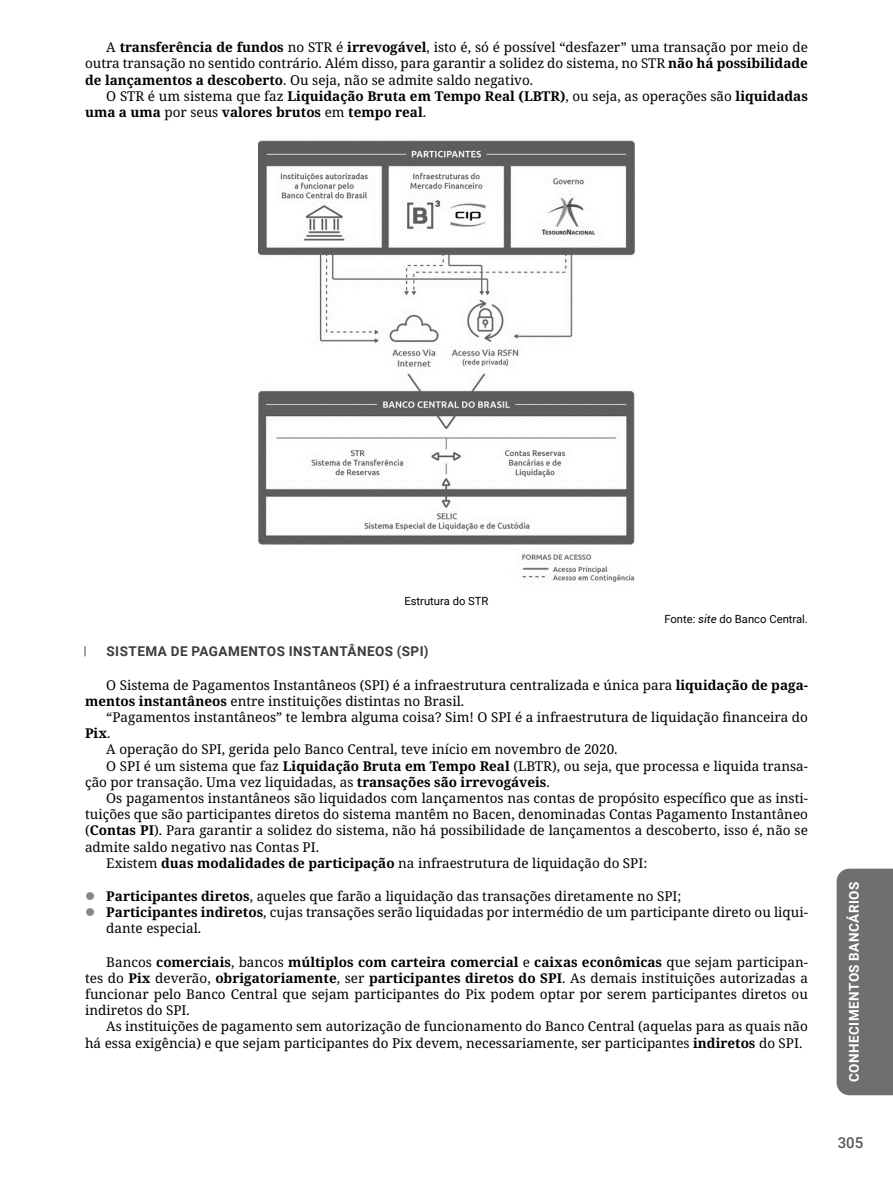
<style>
.page{position:relative;width:893px;height:1191px;background:#fff}
.page>*{position:absolute;margin:0;border:0;box-sizing:border-box;transform-origin:0 0}
.t1{font:500 15px "Roboto";color:#575757}
.Parágrafos{font:13.5px/16.2px "Noto Serif";color:#000}
.Parágrafos-2{font:700 13.5px/16.2px "Noto Serif";color:#000}
.Tópico{font:700 13.5px "Roboto";letter-spacing:.035em;color:#3c3c3c}
.t2{font:700 13.5px "Roboto";letter-spacing:.035em;color:#fff}
.Fonte_Tabelas_Imagens{font:11.25px "Roboto";color:#000}
.Legendas{font:11.25px "Roboto";color:#000}
.s1{font-weight:700}
.s2{font-weight:400}
.s3{font-style:italic}
</style>
<div class="page">
<div style="left:837px;top:868px;width:56px;height:227px;background:#6f6f6f"></div>
<svg style="left:84px;top:646px;width:2px;height:10px"></svg>
<img style="left:258px;top:140px;width:377px;height:442px">
<p class="Parágrafos" style="left:85px;top:40px;width:724px;text-align:justify;text-indent:21px">A <span class="s1">transferência de fundos</span> no STR é <span class="s1">irrevogável</span>, isto é, só é possível “desfazer” uma transação por meio de outra transação no sentido contrário. Além disso, para garantir a solidez do sistema, no STR <span class="s1">não há possibilidade de lançamentos a descoberto</span>. Ou seja, não se admite saldo negativo.</p>
<p class="Parágrafos-2" style="left:85px;top:88px;width:724px;text-indent:21px"><span class="s2">O STR é um sistema que faz</span> Liquidação Bruta em Tempo Real (LBTR)<span class="s2">, ou seja, as operações são</span> liquidadas uma a uma <span class="s2">por seus</span> valores brutos <span class="s2">em</span> tempo real<span class="s2">.</span></p>
<p class="Legendas" style="left:404px;top:593px;width:86px">Estrutura do STR</p>
<p class="Fonte_Tabelas_Imagens" style="left:664px;top:611px;width:145px">Fonte: <span class="s3">site</span> do Banco Central.</p>
<p class="Tópico" style="left:107px;top:642px;width:324px">SISTEMA DE PAGAMENTOS INSTANTÂNEOS (SPI)</p>
<p class="Parágrafos" style="left:85px;top:677px;width:724px;text-indent:21px">O Sistema de Pagamentos Instantâneos (SPI) é a infraestrutura centralizada e única para <span class="s1">liquidação de paga&shy;mentos instantâneos</span> entre instituições distintas no Brasil.</p>
<p class="Parágrafos" style="left:85px;top:709px;width:724px;text-indent:21px">“Pagamentos instantâneos” te lembra alguma coisa? Sim! O SPI é a infraestrutura de liquidação financeira do<br><span class="s1">Pix</span>.</p>
<p class="Parágrafos" style="left:106px;top:742px;width:513px">A operação do SPI, gerida pelo Banco Central, teve início em novembro de 2020.</p>
<p class="Parágrafos" style="left:85px;top:758px;width:724px;text-indent:21px">O SPI é um sistema que faz <span class="s1">Liquidação Bruta em Tempo Real</span> (LBTR), ou seja, que processa e liquida transa&shy;ção por transação. Uma vez liquidadas, as <span class="s1">transações são irrevogáveis</span>.</p>
<p class="Parágrafos" style="left:85px;top:790px;width:724px;text-align:justify;text-indent:21px">Os pagamentos instantâneos são liquidados com lançamentos nas contas de propósito específico que as insti&shy;tuições que são participantes diretos do sistema mantêm no Bacen, denominadas Contas Pagamento Instantâneo (<span class="s1">Contas PI</span>). Para garantir a solidez do sistema, não há possibilidade de lançamentos a descoberto, isso é, não se admite saldo negativo nas Contas PI.</p>
<p class="Parágrafos" style="left:106px;top:855px;width:542px">Existem <span class="s1">duas modalidades de participação</span> na infraestrutura de liquidação do SPI:</p>
<p class="Parágrafos" style="left:106px;top:888px;width:577px"><span class="s1">Participantes diretos</span>, aqueles que farão a liquidação das transações diretamente no SPI;</p>
<p class="Parágrafos" style="left:106px;top:904px;width:703px"><span class="s1">Participantes indiretos</span>, cujas transações serão liquidadas por intermédio de um participante direto ou liqui&shy;dante especial.</p>
<p class="Parágrafos" style="left:85px;top:954px;width:724px;text-align:justify;text-indent:21px">Bancos <span class="s1">comerciais</span>, bancos <span class="s1">múltiplos com carteira comercial</span> e <span class="s1">caixas econômicas</span> que sejam participan&shy;tes do <span class="s1">Pix</span> deverão, <span class="s1">obrigatoriamente</span>, ser <span class="s1">participantes diretos do SPI</span>. As demais instituições autorizadas a funcionar pelo Banco Central que sejam participantes do Pix podem optar por serem participantes diretos ou indiretos do SPI.</p>
<p class="Parágrafos" style="left:85px;top:1019px;width:724px;text-indent:21px">As instituições de pagamento sem autorização de funcionamento do Banco Central (aquelas para as quais não há essa exigência) e que sejam participantes do Pix devem, necessariamente, ser participantes <span class="s1">indiretos</span> do SPI.</p>
<p class="t2" style="left:845px;top:1082px;width:202px;rotate:-90deg">CONHECIMENTOS BANCÁRIOS</p>
<p class="t1" style="left:838px;top:1132px;width:27px">305</p>
</div>
